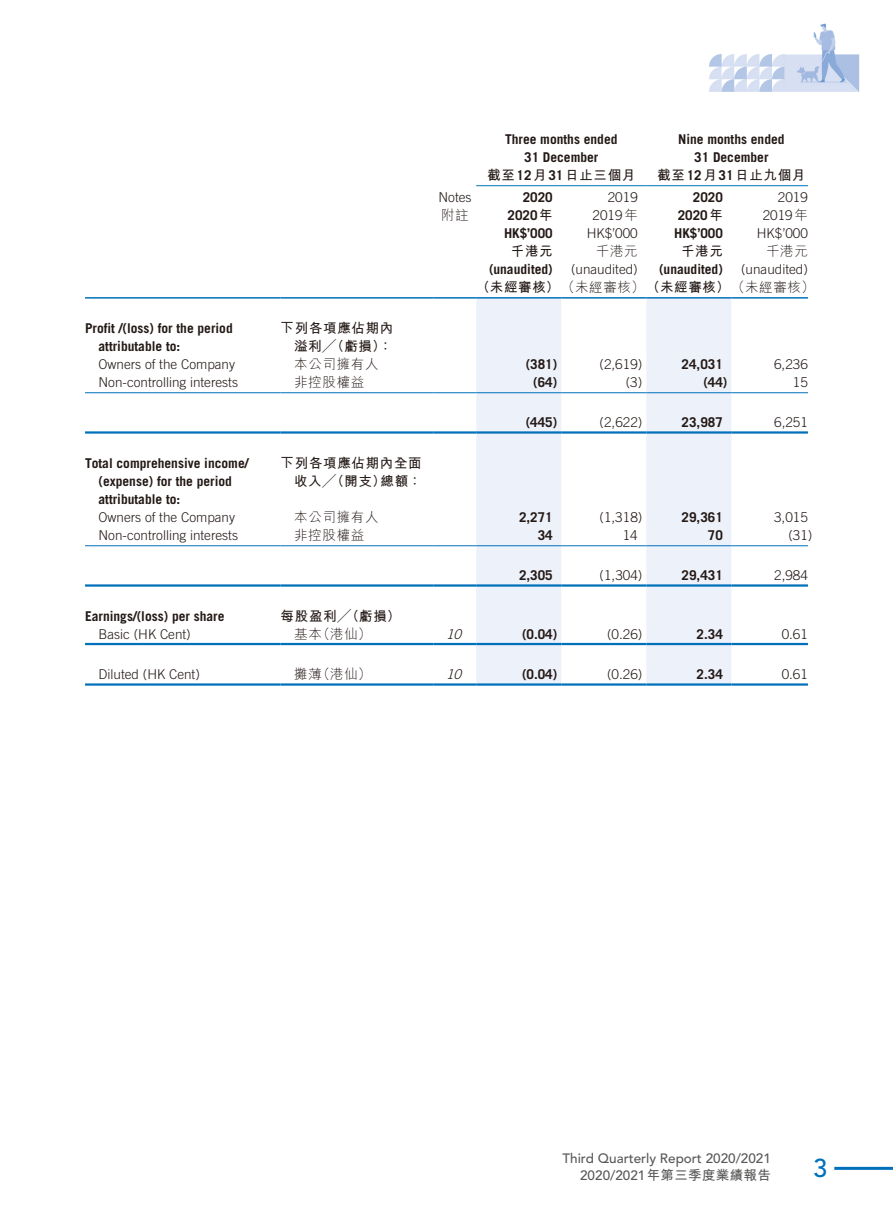
<style>
.page{position:relative;width:893px;height:1212px;background:#fff}
.page>*{position:absolute;margin:0;border:0;box-sizing:border-box;transform-origin:0 0}
.t1{font:500 25.5px "Avenir LT Std";color:#0070bb}
.t2{font:700 13.5px/18px "Trade Gothic LT Std";color:#231916;text-align:center}
.t3{font:300 13.5px "Trade Gothic LT Std";color:#231916}
.t4{font:700 13.5px/18px "M Hei HK";letter-spacing:.05em;color:#231916;text-align:right}
.t5{font:500 13.5px/16.6px "Avenir LT Std";color:#595857;text-align:right}
.t6{font:300 13.5px "M Hei HK";letter-spacing:.05em;color:#231916}
.t7{font:italic 300 13.5px "Trade Gothic LT Std";color:#231916}
.s1{font-family:"Trade Gothic LT Std"}
.s2{font-family:"M Hei HK"}
.s3{font-weight:300}
.s4{font-family:"M Hei HK";font-weight:700}
</style>
<div class="page">
<img style="left:85px;top:23px;width:808px;height:1144px">
<hr style="left:834px;top:1167px;width:59px;height:3px;background:#0070bb">
<svg style="left:476px;top:299px;width:255px;height:384px;fill:#edf1f9"></svg>
<hr style="left:476px;top:185px;width:170px;height:1px;background:#0070bb">
<hr style="left:646px;top:185px;width:162px;height:1px;background:#0070bb">
<hr style="left:85px;top:297px;width:196px;height:2px;background:#0070bb">
<hr style="left:281px;top:297px;width:153px;height:2px;background:#0070bb">
<hr style="left:434px;top:297px;width:42px;height:2px;background:#0070bb">
<hr style="left:476px;top:297px;width:85px;height:2px;background:#0070bb">
<hr style="left:561px;top:297px;width:85px;height:2px;background:#0070bb">
<hr style="left:646px;top:297px;width:85px;height:2px;background:#0070bb">
<hr style="left:731px;top:297px;width:77px;height:2px;background:#0070bb">
<hr style="left:85px;top:392px;width:196px;height:1px;background:#0070bb">
<hr style="left:281px;top:392px;width:153px;height:1px;background:#0070bb">
<hr style="left:434px;top:392px;width:42px;height:1px;background:#0070bb">
<hr style="left:476px;top:392px;width:85px;height:1px;background:#0070bb">
<hr style="left:561px;top:392px;width:85px;height:1px;background:#0070bb">
<hr style="left:646px;top:392px;width:85px;height:1px;background:#0070bb">
<hr style="left:731px;top:392px;width:77px;height:1px;background:#0070bb">
<hr style="left:85px;top:431px;width:196px;height:3px;background:#0070bb">
<hr style="left:281px;top:431px;width:153px;height:3px;background:#0070bb">
<hr style="left:434px;top:431px;width:42px;height:3px;background:#0070bb">
<hr style="left:476px;top:431px;width:85px;height:3px;background:#0070bb">
<hr style="left:561px;top:431px;width:85px;height:3px;background:#0070bb">
<hr style="left:646px;top:431px;width:85px;height:3px;background:#0070bb">
<hr style="left:731px;top:431px;width:77px;height:3px;background:#0070bb">
<hr style="left:85px;top:545px;width:196px;height:1px;background:#0070bb">
<hr style="left:281px;top:545px;width:153px;height:1px;background:#0070bb">
<hr style="left:434px;top:545px;width:42px;height:1px;background:#0070bb">
<hr style="left:476px;top:545px;width:85px;height:1px;background:#0070bb">
<hr style="left:561px;top:545px;width:85px;height:1px;background:#0070bb">
<hr style="left:646px;top:545px;width:85px;height:1px;background:#0070bb">
<hr style="left:731px;top:545px;width:77px;height:1px;background:#0070bb">
<hr style="left:85px;top:584px;width:196px;height:3px;background:#0070bb">
<hr style="left:281px;top:584px;width:153px;height:3px;background:#0070bb">
<hr style="left:434px;top:584px;width:42px;height:3px;background:#0070bb">
<hr style="left:476px;top:584px;width:85px;height:3px;background:#0070bb">
<hr style="left:561px;top:584px;width:85px;height:3px;background:#0070bb">
<hr style="left:646px;top:584px;width:85px;height:3px;background:#0070bb">
<hr style="left:731px;top:584px;width:77px;height:3px;background:#0070bb">
<hr style="left:85px;top:643px;width:196px;height:2px;background:#0070bb">
<hr style="left:281px;top:643px;width:153px;height:2px;background:#0070bb">
<hr style="left:434px;top:643px;width:42px;height:2px;background:#0070bb">
<hr style="left:476px;top:643px;width:85px;height:2px;background:#0070bb">
<hr style="left:561px;top:643px;width:85px;height:2px;background:#0070bb">
<hr style="left:646px;top:643px;width:85px;height:2px;background:#0070bb">
<hr style="left:731px;top:643px;width:77px;height:2px;background:#0070bb">
<hr style="left:85px;top:683px;width:196px;height:3px;background:#0070bb">
<hr style="left:281px;top:683px;width:153px;height:3px;background:#0070bb">
<hr style="left:434px;top:683px;width:42px;height:3px;background:#0070bb">
<hr style="left:476px;top:683px;width:85px;height:3px;background:#0070bb">
<hr style="left:561px;top:683px;width:85px;height:3px;background:#0070bb">
<hr style="left:646px;top:683px;width:85px;height:3px;background:#0070bb">
<hr style="left:731px;top:683px;width:77px;height:3px;background:#0070bb">
<p class="t2" style="left:505px;top:130px;width:114px">Three months ended<br>31 December</p>
<p class="t4" style="left:487px;top:165px;width:150px">截至<span class="s1">12</span>月<span class="s1">31</span>日止三個月</p>
<p class="t2" style="left:678px;top:130px;width:108px">Nine months ended<br>31 December</p>
<p class="t4" style="left:657px;top:165px;width:150px">截至<span class="s1">12</span>月<span class="s1">31</span>日止九個月</p>
<p class="t3" style="left:438px;top:190px;width:34px">Notes</p>
<p class="t2" style="left:523px;top:188px;width:32px">2020</p>
<p class="t3" style="left:608px;top:190px;width:32px">2019</p>
<p class="t2" style="left:693px;top:188px;width:32px">2020</p>
<p class="t3" style="left:778px;top:190px;width:32px">2019</p>
<p class="t6" style="left:441px;top:208px;width:29px">附註</p>
<p class="t2" style="left:508px;top:206px;width:47px">2020<span class="s2">年</span></p>
<p class="t3" style="left:593px;top:208px;width:47px">2019<span class="s2">年</span></p>
<p class="t2" style="left:678px;top:206px;width:47px">2020<span class="s2">年</span></p>
<p class="t3" style="left:763px;top:208px;width:47px">2019<span class="s2">年</span></p>
<p class="t2" style="left:504px;top:224px;width:50px">HK$’000</p>
<p class="t3" style="left:587px;top:226px;width:53px">HK$’000</p>
<p class="t2" style="left:674px;top:224px;width:50px">HK$’000</p>
<p class="t3" style="left:757px;top:226px;width:53px">HK$’000</p>
<p class="t4" style="left:511px;top:241px;width:43px">千港元</p>
<p class="t6" style="left:596px;top:244px;width:43px">千港元</p>
<p class="t4" style="left:681px;top:241px;width:43px">千港元</p>
<p class="t6" style="left:766px;top:244px;width:43px">千港元</p>
<p class="t2" style="left:489px;top:260px;width:65px">(unaudited)</p>
<p class="t3" style="left:571px;top:262px;width:68px">(unaudited)</p>
<p class="t2" style="left:659px;top:260px;width:65px">(unaudited)</p>
<p class="t3" style="left:741px;top:262px;width:68px">(unaudited)</p>
<p class="t4" style="left:476px;top:277px;width:340px">（未經審核）<span class="s3">（未經審核）</span>（未經審核）<span class="s3">（未經審核）</span></p>
<p class="t2" style="left:99px;top:319px;width:136px;text-align:left;text-indent:-13px">Profit /(loss) for the period attributable to:</p>
<p class="t4" style="left:281px;top:318px;width:114px">下列各項應佔期內溢利╱（虧損）：</p>
<p class="t3" style="left:99px;top:356px;width:138px">Owners of the Company</p>
<p class="t6" style="left:294px;top:357px;width:86px">本公司擁有人</p>
<p class="t2" style="left:526px;top:355px;width:33px">(381)</p>
<p class="t3" style="left:600px;top:356px;width:44px">(2,619)</p>
<p class="t2" style="left:682px;top:355px;width:43px">24,031</p>
<p class="t3" style="left:774px;top:356px;width:35px">6,236</p>
<p class="t3" style="left:99px;top:374px;width:141px">Non-controlling interests</p>
<p class="t6" style="left:294px;top:375px;width:72px">非控股權益</p>
<p class="t2" style="left:533px;top:373px;width:26px">(64)</p>
<p class="t3" style="left:626px;top:374px;width:18px">(3)</p>
<p class="t2" style="left:703px;top:373px;width:26px">(44)</p>
<p class="t3" style="left:793px;top:374px;width:17px">15</p>
<p class="t2" style="left:526px;top:413px;width:33px">(445)</p>
<p class="t3" style="left:600px;top:415px;width:44px">(2,622)</p>
<p class="t2" style="left:682px;top:413px;width:43px">23,987</p>
<p class="t3" style="left:774px;top:415px;width:35px">6,251</p>
<p class="t2" style="left:99px;top:454px;width:152px;text-align:left;text-indent:-13px">Total comprehensive income/ (expense) for the period attributable to:</p>
<p class="t4" style="left:281px;top:453px;width:143px">下列各項應佔期內全面收入╱（開支）總額：</p>
<p class="t3" style="left:99px;top:509px;width:138px">Owners of the Company</p>
<p class="t6" style="left:294px;top:510px;width:86px">本公司擁有人</p>
<p class="t2" style="left:519px;top:508px;width:35px">2,271</p>
<p class="t3" style="left:600px;top:509px;width:44px">(1,318)</p>
<p class="t2" style="left:682px;top:508px;width:43px">29,361</p>
<p class="t3" style="left:774px;top:509px;width:35px">3,015</p>
<p class="t3" style="left:99px;top:527px;width:141px">Non-controlling interests</p>
<p class="t6" style="left:294px;top:528px;width:72px">非控股權益</p>
<p class="t2" style="left:538px;top:526px;width:17px">34</p>
<p class="t3" style="left:623px;top:527px;width:17px">14</p>
<p class="t2" style="left:708px;top:526px;width:17px">70</p>
<p class="t3" style="left:788px;top:527px;width:26px">(31)</p>
<p class="t2" style="left:519px;top:566px;width:35px">2,305</p>
<p class="t3" style="left:600px;top:568px;width:44px">(1,304)</p>
<p class="t2" style="left:682px;top:566px;width:43px">29,431</p>
<p class="t3" style="left:774px;top:568px;width:35px">2,984</p>
<p class="t2" style="left:85px;top:607px;width:141px">Earnings/(loss) per share</p>
<p class="t4" style="left:281px;top:606px;width:121px">每股盈利╱（虧損）</p>
<p class="t3" style="left:99px;top:626px;width:94px">Basic (HK Cent)</p>
<p class="t6" style="left:294px;top:627px;width:79px">基本（港仙）</p>
<p class="t7" style="left:446px;top:626px;width:21px">10</p>
<p class="t2" style="left:522px;top:625px;width:37px">(0.04)</p>
<p class="t3" style="left:607px;top:626px;width:37px">(0.26)</p>
<p class="t2" style="left:697px;top:625px;width:28px">2.34</p>
<p class="t3" style="left:782px;top:626px;width:28px">0.61</p>
<p class="t3" style="left:99px;top:667px;width:103px">Diluted (HK Cent)</p>
<p class="t6" style="left:294px;top:667px;width:79px">攤薄（港仙）</p>
<p class="t7" style="left:446px;top:667px;width:21px">10</p>
<p class="t2" style="left:522px;top:665px;width:37px">(0.04)</p>
<p class="t3" style="left:607px;top:667px;width:37px">(0.26)</p>
<p class="t2" style="left:697px;top:665px;width:28px">2.34</p>
<p class="t3" style="left:782px;top:667px;width:28px">0.61</p>
<p class="t5" style="left:562px;top:1150px;width:210px">Third Quarterly Report 2020/2021<br>2020/2021<span class="s4">年第三季度業績報告</span></p>
<h1 class="t1" style="left:813px;top:1153px;width:16px">3</h1>
</div>
